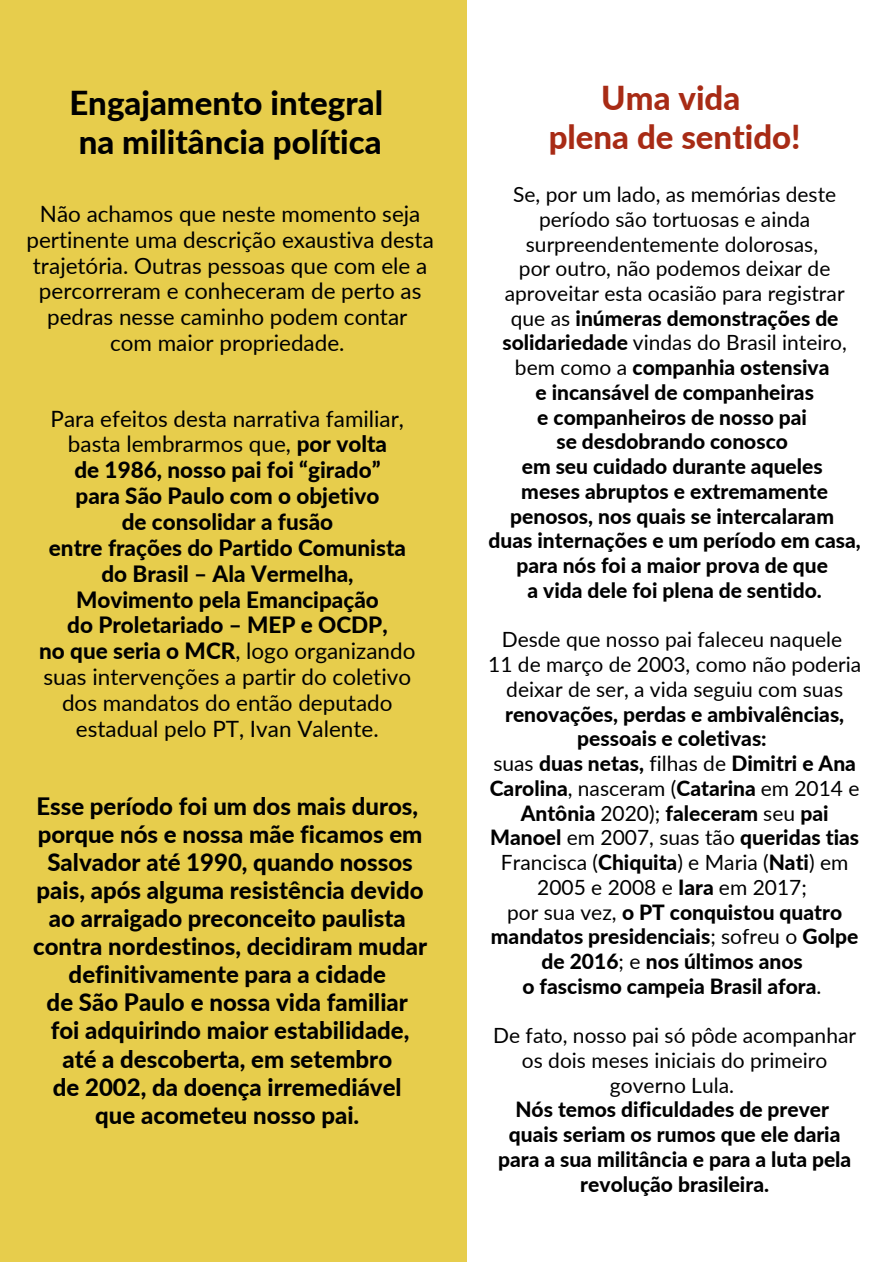
<style>
.page{position:relative;width:893px;height:1264px;background:#fff}
.page>*{position:absolute;margin:0;border:0;box-sizing:border-box;transform-origin:0 0}
.t1{font:800 33px/39.3px "Lato";color:#000}
.t2{font:800 33px/39.3px "Lato";color:#a82b15;text-align:center}
.t3{font:800 24px/28px "Lato";color:#000;text-align:center}
.t4{font:800 22.5px/25.8px "Lato";color:#000;text-align:center}
.t5{font:22.5px/25.8px "Lato";color:#000;text-align:center}
.t6{font:800 21px/24.8px "Lato";color:#000;text-align:center}
.t7{font:21px/24.8px "Lato";color:#000;text-align:center}
.s1{font-weight:400}
</style>
<div class="page">
<div style="left:0;top:0;width:466px;height:1262px;background:#e7cd4c"></div>
<h1 class="t1" style="left:69px;top:83px;width:315px">Engajamento integral na militância política</h1>
<p class="t5" style="left:26px;top:200px;width:409px">Não achamos que neste momento seja pertinente uma descrição exaustiva desta trajetória. Outras pessoas que com ele a percorreram e conheceram de perto as pedras nesse caminho podem contar com maior propriedade.</p>
<p class="t4" style="left:39px;top:405px;width:378px"><span class="s1">Para efeitos desta narrativa familiar, basta lembrarmos que,</span> por volta<br>de 1986, nosso pai foi “girado”<br>para São Paulo com o objetivo<br>de consolidar a fusão<br>entre frações do Partido Comunista do Brasil – Ala Vermelha,<br>Movimento pela Emancipação<br>do Proletariado – MEP e OCDP,<br>no que seria o MCR<span class="s1">, logo organizando suas intervenções a partir do coletivo dos mandatos do então deputado estadual pelo PT, Ivan Valente.</span></p>
<p class="t3" style="left:33px;top:791px;width:395px">Esse período foi um dos mais duros, porque nós e nossa mãe ficamos em<br>Salvador até 1990, quando nossos pais, após alguma resistência devido ao arraigado preconceito paulista contra nordestinos, decidiram mudar definitivamente para a cidade<br>de São Paulo e nossa vida familiar foi adquirindo maior estabilidade, até a descoberta, em setembro<br>de 2002, da doença irremediável que acometeu nosso pai.</p>
<h1 class="t2" style="left:548px;top:77px;width:253px">Uma vida<br>plena de sentido!</h1>
<p class="t6" style="left:488px;top:181px;width:373px"><span class="s1">Se, por um lado, as memórias deste período são tortuosas e ainda surpreendentemente dolorosas,<br>por outro, não podemos deixar de aproveitar esta ocasião para registrar que as</span> inúmeras demonstrações de solidariedade <span class="s1">vindas do Brasil inteiro, bem como a</span> companhia ostensiva<br>e incansável de companheiras<br>e companheiros de nosso pai<br>se desdobrando conosco<br>em seu cuidado durante aqueles<br>meses abruptos e extremamente penosos, nos quais se intercalaram duas internações e um período em casa, para nós foi a maior prova de que<br>a vida dele foi plena de sentido.</p>
<p class="t7" style="left:488px;top:627px;width:374px">Desde que nosso pai faleceu naquele<br>11 de março de 2003, como não poderia deixar de ser, a vida seguiu com suas</p>
<p class="t6" style="left:489px;top:701px;width:371px">renovações, perdas e ambivalências, pessoais e coletivas:<br><span class="s1">suas</span> duas netas, <span class="s1">filhas de</span> Dimitri e Ana Carolina<span class="s1">, nasceram (</span>Catarina <span class="s1">em 2014 e </span>Antônia <span class="s1">2020);</span> faleceram <span class="s1">seu</span> pai Manoel <span class="s1">em 2007, suas tão</span> queridas tias <span class="s1">Francisca (</span>Chiquita<span class="s1">) e Maria (</span>Nati<span class="s1">) em 2005 e 2008 e</span> Iara <span class="s1">em 2017;<br>por sua vez,</span> o PT conquistou quatro mandatos presidenciais<span class="s1">; sofreu o</span> Golpe de 2016<span class="s1">; e</span> nos últimos anos<br>o fascismo campeia Brasil afora<span class="s1">.</span></p>
<p class="t7" style="left:493px;top:1022px;width:364px">De fato, nosso pai só pôde acompanhar os dois meses iniciais do primeiro governo Lula.</p>
<p class="t6" style="left:498px;top:1096px;width:355px">Nós temos dificuldades de prever quais seriam os rumos que ele daria para a sua militância e para a luta pela revolução brasileira.</p>
</div>
